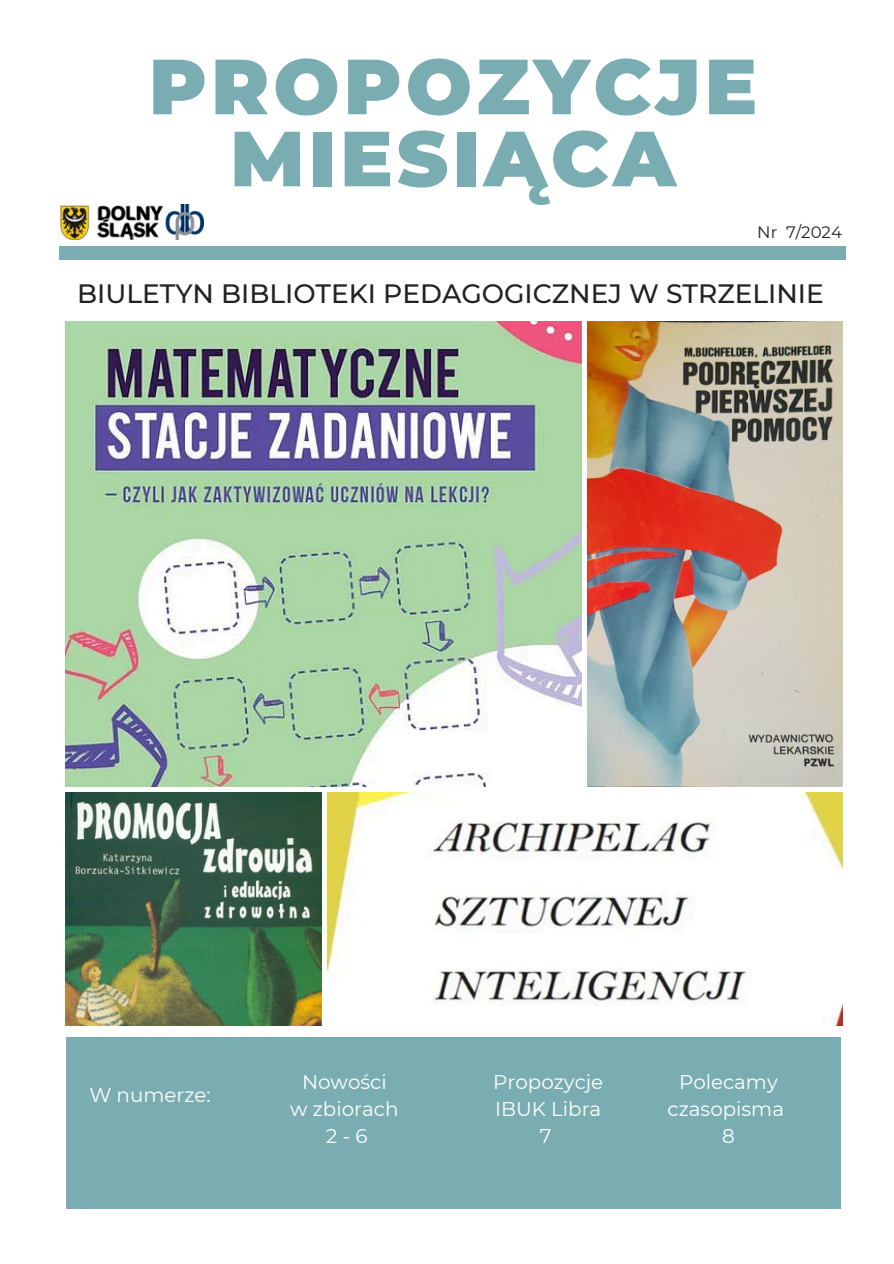
<style>
.page{position:relative;width:894px;height:1264px;background:#fff}
.page>*{position:absolute;margin:0;border:0;box-sizing:border-box;transform-origin:0 0}
.t1{font:900 77.85px/72px "Montserrat";letter-spacing:.055em;color:#7aadb1;text-align:center}
.t2{font:500 26.4px "Montserrat";color:#222}
.t3{font:19.8px/27px "Montserrat";color:#fff;text-align:center}
.t4{font:16.5px "Montserrat";color:#222}
</style>
<div class="page">
<img style="left:327px;top:792px;width:515px;height:233px">
<img style="left:587px;top:322px;width:255px;height:464px">
<img style="left:66px;top:322px;width:515px;height:464px">
<img style="left:66px;top:792px;width:255px;height:233px">
<div style="left:59px;top:246px;width:786px;height:13px;background:#7aadb1"></div>
<div style="left:66px;top:1037px;width:774px;height:171px;background:#7aadb1"></div>
<img style="left:60px;top:205px;width:143px;height:34px">
<h1 class="t1" style="left:149px;top:50px;width:609px">PROPOZYCJE<br>MIESIĄCA</h1>
<h2 class="t4" style="left:757px;top:222px;width:86px">Nr 7/2024</h2>
<p class="t2" style="left:77px;top:278px;width:748px">BIULETYN BIBLIOTEKI PEDAGOGICZNEJ W STRZELINIE</p>
<p class="t3" style="left:89px;top:1081px;width:123px">W numerze:</p>
<h3 class="t3" style="left:290px;top:1068px;width:110px">Nowości<br>w zbiorach<br>2-6</h3>
<h3 class="t3" style="left:493px;top:1068px;width:111px">Propozycje<br>IBUK Libra<br>7</h3>
<h3 class="t3" style="left:667px;top:1068px;width:118px">Polecamy czasopisma<br>8</h3>
</div>
